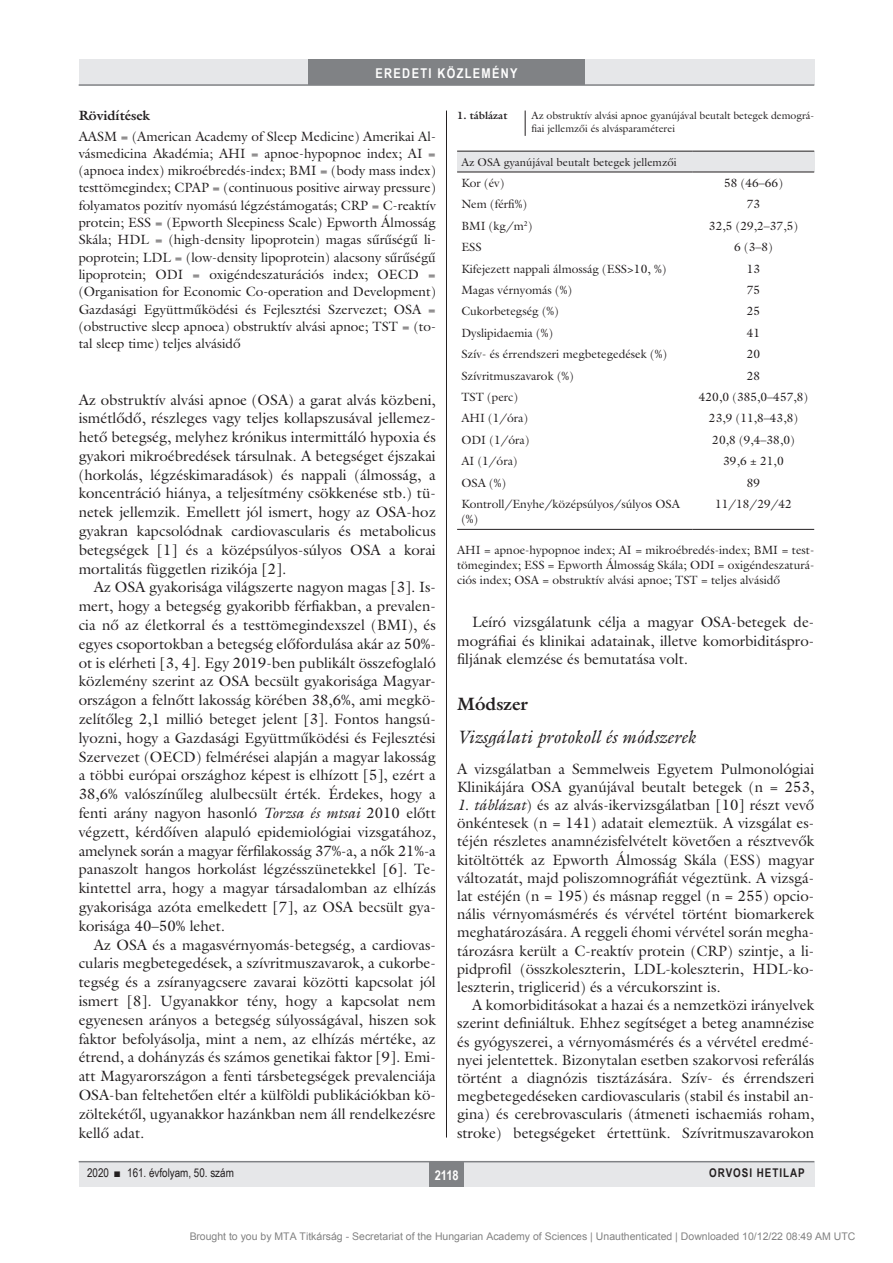
<style>
.page{position:relative;width:893px;height:1263px;background:#fff}
.page>*{position:absolute;margin:0;border:0;box-sizing:border-box;transform-origin:0 0}
.alcimkurziv{font:italic 18px "Galliard Reg";color:#231f20}
.alcimbold{font:700 18px "Galliard Reg";color:#231f20}
.Body_Text{font:15px/18.8px "Galliard Reg";color:#231f20;text-align:justify}
.Body_tompa{font:15px/18.1px "Galliard Reg";color:#231f20;text-align:justify}
.tompa_9_11{font:13.5px/17.2px "Galliard Reg";color:#231f20;text-align:justify}
.rovatcim_jo{font:700 13.5px "Arial Narrow";letter-spacing:.1em;color:#fff}
.roviditesek_cim{font:700 13.5px "Galliard Reg";color:#231f20}
.oldalszam{font:700 13.5px "Arial Narrow";color:#fff}
.tabla{font:12px/15px "Galliard Reg";color:#231f20}
.tompa_8_10{font:12px/15px "Galliard Reg";color:#231f20;text-align:justify}
.pagina{font:12px "Arial Narrow";color:#231f20}
.pagina-2{font:700 12px "Arial Narrow";letter-spacing:.08em;color:#231f20}
.tablafej{font:11.25px "Galliard Reg";color:#231f20}
.t1{font:10.5px "Arial";color:rgb(0 0 0/.5)}
.kepalairas2{font:10.5px/13.5px "Galliard Reg";color:#231f20}
.kepalairas1{font:700 10.5px "Galliard Reg";color:#231f20}
.s1{font-style:italic}
</style>
<div class="page">
<div style="left:79px;top:1161px;width:735px;height:25px;background:#e6e7e9"></div>
<hr style="left:79px;top:1161px;width:735px;height:1px;background:#808285">
<div style="left:430px;top:1161px;width:34px;height:25px;background:#808285"></div>
<div style="left:79px;top:60px;width:735px;height:25px;background:#e6e7e9"></div>
<div style="left:308px;top:60px;width:277px;height:25px;background:#808285"></div>
<hr style="left:79px;top:84px;width:735px;height:2px;background:#808285">
<hr style="left:446px;top:111px;width:1px;height:1026px;background:#231f20">
<svg style="left:525px;top:111px;width:1px;height:25px"></svg>
<div style="left:457px;top:151px;width:357px;height:21px;background:#e6e7e9"></div>
<hr style="left:457px;top:151px;width:236px;height:1px;background:#231f20">
<hr style="left:693px;top:151px;width:121px;height:1px;background:#231f20">
<hr style="left:457px;top:172px;width:236px;height:1px;background:#231f20">
<hr style="left:693px;top:172px;width:121px;height:1px;background:#231f20">
<hr style="left:457px;top:529px;width:236px;height:1px;background:#231f20">
<hr style="left:693px;top:529px;width:121px;height:1px;background:#231f20">
<p class="rovatcim_jo" style="left:375px;top:63px;width:144px">EREDETI KÖZLEMÉNY</p>
<p class="roviditesek_cim" style="left:79px;top:107px;width:73px">Rövidítések</p>
<p class="tompa_9_11" style="left:79px;top:127px;width:359px">AASM = (American Academy of Sleep Medicine) Amerikai Al&shy;vásmedicina Akadémia; AHI = apnoe-hypopnoe index; AI = (apnoea index) mikroébredés-index; BMI = (body mass index) testtömegindex; CPAP = (continuous positive airway pressure) folyamatos pozitív nyomású légzéstámogatás; CRP = C-reaktív protein; ESS = (Epworth Sleepiness Scale) Epworth Álmosság Skála; HDL = (high-density lipoprotein) magas sűrűségű li&shy;poprotein; LDL = (low-density lipoprotein) alacsony sűrűségű lipoprotein; ODI = oxigéndeszaturációs index; OECD = (Organisation for Economic Co-operation and Development)<br>Gazdasági Együttműködési és Fejlesztési Szervezet; OSA = (obstructive sleep apnoea) obstruktív alvási apnoe; TST = (to&shy;tal sleep time) teljes alvásidő</p>
<p class="Body_tompa" style="left:79px;top:390px;width:359px;line-height:18.8px">Az obstruktív alvási apnoe (OSA) a garat alvás közbeni, ismétlődő, részleges vagy teljes kollapszusával jellemez&shy;hető betegség, melyhez krónikus intermittáló hypoxia és gyakori mikroébredések társulnak. A betegséget éjszakai (horkolás, légzéskimaradások) és nappali (álmosság, a koncentráció hiánya, a teljesítmény csökkenése stb.) tü&shy;netek jellemzik. Emellett jól ismert, hogy az OSA-hoz gyakran kapcsolódnak cardiovascularis és metabolicus betegségek [1] és a középsúlyos-súlyos OSA a korai mortalitás független rizikója [2].</p>
<p class="Body_Text" style="left:79px;top:578px;width:359px;text-indent:15px">Az OSA gyakorisága világszerte nagyon magas [3]. Is&shy;mert, hogy a betegség gyakoribb férfiakban, a prevalen&shy;cia nő az életkorral és a testtömegindexszel (BMI), és egyes csoportokban a betegség előfordulása akár az 50%- ot is elérheti [3, 4]. Egy 2019-ben publikált összefoglaló közlemény szerint az OSA becsült gyakorisága Magyar&shy;országon a felnőtt lakosság körében 38,6%, ami megkö&shy;zelítőleg 2,1 millió beteget jelent [3]. Fontos hangsú&shy;lyozni, hogy a Gazdasági Együttműködési és Fejlesztési Szervezet (OECD) felmérései alapján a magyar lakosság a többi európai országhoz képest is elhízott [5], ezért a 38,6% valószínűleg alulbecsült érték. Érdekes, hogy a fenti arány nagyon hasonló <span class="s1">Torzsa és mtsai</span> 2010 előtt végzett, kérdőíven alapuló epidemiológiai vizsgatához, amelynek során a magyar férfilakosság 37%-a, a nők 21%-a panaszolt hangos horkolást légzésszünetekkel [6]. Te&shy;kintettel arra, hogy a magyar társadalomban az elhízás gyakorisága azóta emelkedett [7], az OSA becsült gya&shy;korisága 40–50% lehet.</p>
<p class="Body_Text" style="left:79px;top:935px;width:359px;text-indent:15px">Az OSA és a magasvérnyomás-betegség, a cardiovas&shy;cularis megbetegedések, a szívritmuszavarok, a cukorbe&shy;tegség és a zsíranyagcsere zavarai közötti kapcsolat jól ismert [8]. Ugyanakkor tény, hogy a kapcsolat nem egyenesen arányos a betegség súlyosságával, hiszen sok faktor befolyásolja, mint a nem, az elhízás mértéke, az étrend, a dohányzás és számos genetikai faktor [9]. Emi&shy;att Magyarországon a fenti társbetegségek prevalenciája OSA-ban feltehetően eltér a külföldi publikációkban kö&shy;zöltekétől, ugyanakkor hazánkban nem áll rendelkezésre kellő adat.</p>
<p class="kepalairas1" style="left:457px;top:109px;width:52px">1. táblázat</p>
<p class="kepalairas2" style="left:531px;top:108px;width:284px">Az obstruktív alvási apnoe gyanújával beutalt betegek demográ&shy;fiai jellemzői és alvásparaméterei</p>
<p class="tablafej" style="left:461px;top:155px;width:217px">Az OSA gyanújával beutalt betegek jellemzői</p>
<p class="tabla" style="left:461px;top:175px;width:44px">Kor (év)</p>
<p class="tabla" style="left:724px;top:175px;width:60px">58 (46–66)</p>
<p class="tabla" style="left:461px;top:197px;width:67px">Nem (férfi%)</p>
<p class="tabla" style="left:747px;top:197px;width:15px">73</p>
<p class="tabla" style="left:461px;top:218px;width:72px">BMI (kg/m<sup>2</sup>)</p>
<p class="tabla" style="left:709px;top:218px;width:91px">32,5 (29,2–37,5)</p>
<p class="tabla" style="left:461px;top:239px;width:22px">ESS</p>
<p class="tabla" style="left:734px;top:239px;width:40px">6 (3–8)</p>
<p class="tabla" style="left:461px;top:261px;width:206px">Kifejezett nappali álmosság (ESS&gt;10, %)</p>
<p class="tabla" style="left:747px;top:261px;width:15px">13</p>
<p class="tabla" style="left:461px;top:282px;width:112px">Magas vérnyomás (%)</p>
<p class="tabla" style="left:747px;top:282px;width:15px">75</p>
<p class="tabla" style="left:461px;top:304px;width:99px">Cukorbetegség (%)</p>
<p class="tabla" style="left:747px;top:304px;width:15px">25</p>
<p class="tabla" style="left:461px;top:325px;width:93px">Dyslipidaemia (%)</p>
<p class="tabla" style="left:747px;top:325px;width:15px">41</p>
<p class="tabla" style="left:461px;top:346px;width:207px">Szív- és érrendszeri megbetegedések (%)</p>
<p class="tabla" style="left:747px;top:346px;width:15px">20</p>
<p class="tabla" style="left:461px;top:368px;width:114px">Szívritmuszavarok (%)</p>
<p class="tabla" style="left:747px;top:368px;width:15px">28</p>
<p class="tabla" style="left:461px;top:389px;width:58px">TST (perc)</p>
<p class="tabla" style="left:699px;top:389px;width:111px">420,0 (385,0–457,8)</p>
<p class="tabla" style="left:461px;top:411px;width:68px">AHI (1/óra)</p>
<p class="tabla" style="left:709px;top:411px;width:91px">23,9 (11,8–43,8)</p>
<p class="tabla" style="left:461px;top:432px;width:69px">ODI (1/óra)</p>
<p class="tabla" style="left:712px;top:432px;width:84px">20,8 (9,4–38,0)</p>
<p class="tabla" style="left:461px;top:453px;width:58px">AI (1/óra)</p>
<p class="tabla" style="left:723px;top:453px;width:62px">39,6 ± 21,0</p>
<p class="tabla" style="left:461px;top:475px;width:46px">OSA (%)</p>
<p class="tabla" style="left:747px;top:475px;width:15px">89</p>
<p class="tabla" style="left:461px;top:496px;width:220px">Kontroll/Enyhe/középsúlyos/súlyos OSA (%)</p>
<p class="tabla" style="left:715px;top:496px;width:78px">11/18/29/42</p>
<p class="tompa_8_10" style="left:457px;top:542px;width:359px">AHI = apnoe-hypopnoe index; AI = mikroébredés-index; BMI = test&shy;tömegindex; ESS = Epworth Álmosság Skála; ODI = oxigéndeszaturá&shy;ciós index; OSA = obstruktív alvási apnoe; TST = teljes alvásidő</p>
<p class="Body_Text" style="left:457px;top:613px;width:359px;line-height:18.1px;text-indent:15px">Leíró vizsgálatunk célja a magyar OSA-betegek de&shy;mográfiai és klinikai adatainak, illetve komorbiditáspro&shy;filjának elemzése és bemutatása volt.</p>
<p class="alcimbold" style="left:457px;top:692px;width:72px">Módszer</p>
<p class="alcimkurziv" style="left:457px;top:726px;width:240px">Vizsgálati protokoll és módszerek</p>
<p class="Body_tompa" style="left:457px;top:759px;width:359px">A vizsgálatban a Semmelweis Egyetem Pulmonológiai<br>Klinikájára OSA gyanújával beutalt betegek (n = 253,</p>
<p class="Body_tompa" style="left:457px;top:796px;width:359px"><span class="s1">1. táblázat</span>) és az alvás-ikervizsgálatban [10] részt vevő önkéntesek (n = 141) adatait elemeztük. A vizsgálat es&shy;téjén részletes anamnézisfelvételt követően a résztvevők kitöltötték az Epworth Álmosság Skála (ESS) magyar változatát, majd poliszomnográfiát végeztünk. A vizsgá&shy;lat estéjén (n = 195) és másnap reggel (n = 255) opcio&shy;nális vérnyomásmérés és vérvétel történt biomarkerek meghatározására. A reggeli éhomi vérvétel során megha&shy;tározásra került a C-reaktív protein (CRP) szintje, a li&shy;pidprofil (összkoleszterin, LDL-koleszterin, HDL-ko&shy;leszterin, triglicerid) és a vércukorszint is.</p>
<p class="Body_Text" style="left:457px;top:996px;width:359px;line-height:18.1px;text-indent:15px">A komorbiditásokat a hazai és a nemzetközi irányelvek szerint definiáltuk. Ehhez segítséget a beteg anamnézise és gyógyszerei, a vérnyomásmérés és a vérvétel eredmé&shy;nyei jelentettek. Bizonytalan esetben szakorvosi referálás történt a diagnózis tisztázására. Szív- és érrendszeri megbetegedéseken cardiovascularis (stabil és instabil an&shy;gina) és cerebrovascularis (átmeneti ischaemiás roham, stroke) betegségeket értettünk. Szívritmuszavarokon</p>
<p class="pagina" style="left:87px;top:1164px;width:148px">2020 ■ 161. évfolyam, 50. szám</p>
<p class="oldalszam" style="left:435px;top:1165px;width:26px">2118</p>
<p class="pagina-2" style="left:709px;top:1164px;width:97px">ORVOSI HETILAP</p>
<p class="t1" style="left:189px;top:1231px;width:668px">Brought to you by MTA Titkárság - Secretariat of the Hungarian Academy of Sciences | Unauthenticated | Downloaded 10/12/22 08:49 AM UTC</p>
</div>
